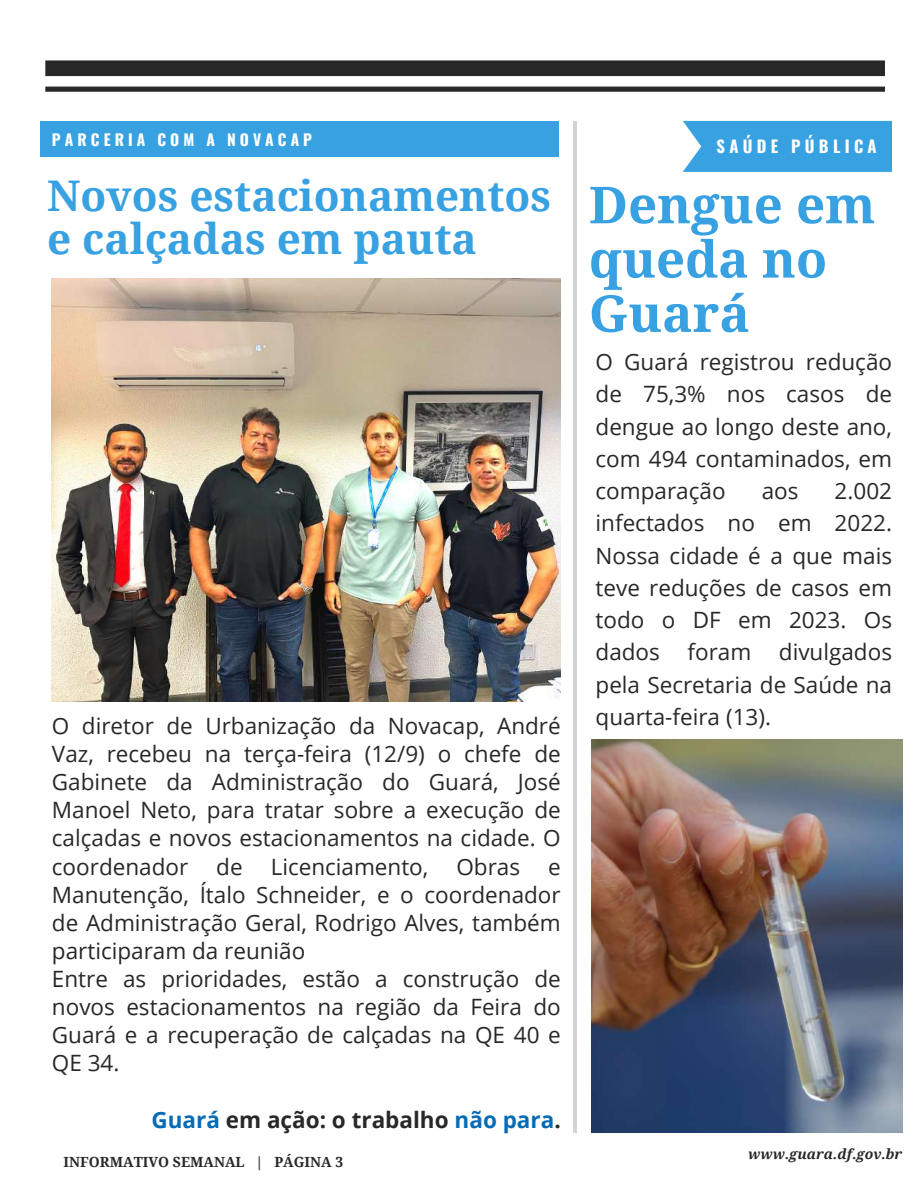
<style>
.page{position:relative;width:918px;height:1188px;background:#fff}
.page>*{position:absolute;margin:0;border:0;box-sizing:border-box;transform-origin:0 0}
.t1{font:700 51px/54.3px "Droid Serif";color:#37a1e2}
.t2{font:700 42.3px/42.8px "Droid Serif";color:#37a1e2}
.t3{font:22.5px/28.2px "Open Sans";color:#282828;text-align:justify}
.t4{font:700 22.5px "Open Sans";color:#282828}
.t5{font:700 16.65px "Oswald";letter-spacing:.26em;color:#fff}
.t6{font:700 15.6px "Oswald";letter-spacing:.26em;color:#fff}
.t7{font:700 13.95px "Droid Serif";color:#282828}
.t8{font:italic 700 13.95px "Droid Serif";color:#282828}
.s1{color:#066bb5}
</style>
<div class="page">
<div style="left:40px;top:121px;width:519px;height:36px;background:#37a1e2"></div>
<hr style="left:573px;top:121px;width:4px;height:1011px;background:#d3d3d3">
<img style="left:52px;top:278px;width:508px;height:423px">
<svg style="left:45px;top:60px;width:840px;height:32px"></svg>
<div style="left:683px;top:121px;width:209px;height:51px;background:#37a1e2"></div>
<img style="left:591px;top:740px;width:312px;height:393px">
<p class="t6" style="left:52px;top:127px;width:262px">PARCERIA COM A NOVACAP</p>
<h2 class="t2" style="left:47px;top:175px;width:505px">Novos estacionamentos e calçadas em pauta</h2>
<p class="t3" style="left:52px;top:711px;width:510px;text-align:left">O diretor de Urbanização da Novacap, André Vaz, recebeu na terça-feira (12/9) o chefe de Gabinete da Administração do Guará, José Manoel Neto, para tratar sobre a execução de calçadas e novos estacionamentos na cidade. O coordenador de Licenciamento, Obras e Manutenção, Ítalo Schneider, e o coordenador de Administração Geral, Rodrigo Alves, também participaram da reunião<br>Entre as prioridades, estão a construção de novos estacionamentos na região da Feira do Guará e a recuperação de calçadas na QE 40 e QE 34.</p>
<p class="t4" style="left:152px;top:1104px;width:411px"><span class="s1">Guará</span> em ação: o trabalho <span class="s1">não para</span>.</p>
<p class="t5" style="left:717px;top:133px;width:162px">SAÚDE PÚBLICA</p>
<h1 class="t1" style="left:589px;top:178px;width:288px">Dengue em queda no<br>Guará</h1>
<p class="t3" style="left:596px;top:345px;width:298px;line-height:32.2px">O Guará registrou redução de 75,3% nos casos de dengue ao longo deste ano, com 494 contaminados, em comparação</p>
<p class="t3" style="left:596px;top:474px;width:298px;line-height:32.2px;text-indent:239px">2.002 infectados no em 2022.<br>Nossa cidade é a que mais teve reduções de casos em todo o DF em 2023. Os dados foram divulgados pela Secretaria de Saúde na quarta-feira (13).</p>
<p class="t3" style="left:762px;top:476px;width:38px">aos</p>
<p class="t7" style="left:64px;top:1154px;width:281px">INFORMATIVO SEMANAL | PÁGINA 3</p>
<p class="t8" style="left:748px;top:1147px;width:155px">www.guara.df.gov.br</p>
</div>
